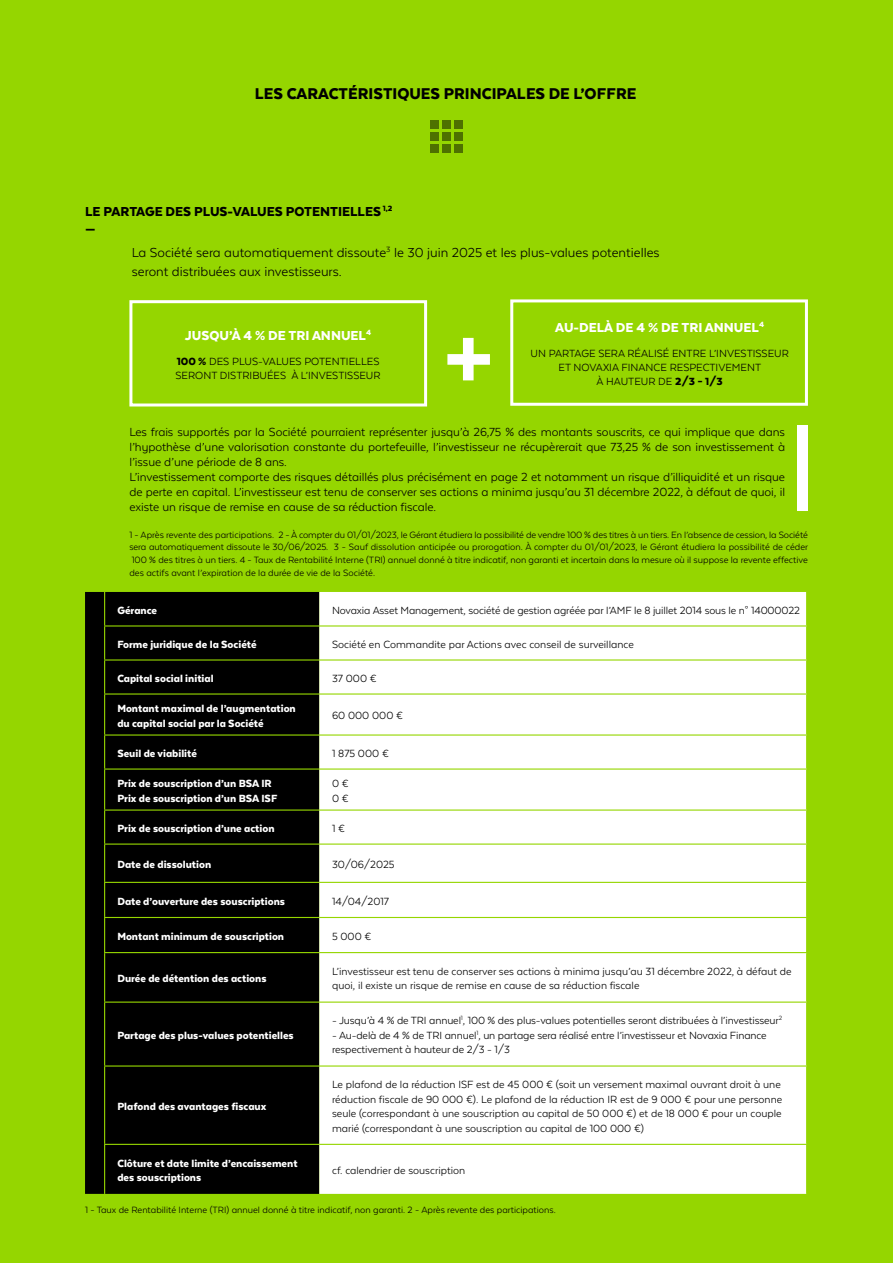
<style>
.page{position:relative;width:893px;height:1263px;background:#95d600}
.page>*{position:absolute;margin:0;border:0;box-sizing:border-box;transform-origin:0 0}
.t1{font:900 18px "Texta Alt";color:#000}
.t2{font:15px/19.5px "Texta Alt";color:#000}
.t3{font:900 15px "Texta Alt";color:#fff}
.t4{font:900 15px/18px "Texta Alt";color:#000}
.t5{font:13.5px/15px "Texta Alt";letter-spacing:-.005em;color:#000}
.t6{font:12px/14.4px "Texta Alt";color:#000}
.t7{font:900 12px/14.4px "Texta Alt";color:#fff}
.t8{font:10.5px/12.6px "Texta Alt";color:#000;text-align:justify}
.s1{font-weight:900}
</style>
<div class="page">
<div style="left:129px;top:300px;width:298px;height:106px;border:3px solid #fff"></div>
<div style="left:510px;top:299px;width:298px;height:107px;border:3px solid #fff"></div>
<div style="left:454px;top:120px;width:9px;height:9px;background:#4e7100"></div>
<div style="left:454px;top:132px;width:9px;height:9px;background:#4e7100"></div>
<div style="left:454px;top:144px;width:9px;height:9px;background:#4e7100"></div>
<div style="left:442px;top:120px;width:9px;height:9px;background:#4e7100"></div>
<div style="left:442px;top:132px;width:9px;height:9px;background:#4e7100"></div>
<div style="left:442px;top:144px;width:9px;height:9px;background:#4e7100"></div>
<div style="left:430px;top:120px;width:9px;height:9px;background:#4e7100"></div>
<div style="left:430px;top:132px;width:9px;height:9px;background:#4e7100"></div>
<div style="left:430px;top:144px;width:9px;height:9px;background:#4e7100"></div>
<div style="left:85px;top:592px;width:234px;height:602px;background:#000"></div>
<div style="left:319px;top:592px;width:487px;height:602px;background:#fff"></div>
<hr style="left:104px;top:592px;width:1px;height:33px;background:#95d600">
<hr style="left:104px;top:626px;width:1px;height:33px;background:#95d600">
<hr style="left:104px;top:660px;width:1px;height:33px;background:#95d600">
<hr style="left:104px;top:695px;width:1px;height:39px;background:#95d600">
<hr style="left:104px;top:625px;width:215px;height:1px;background:#95d600">
<hr style="left:104px;top:659px;width:215px;height:1px;background:#95d600">
<hr style="left:104px;top:693px;width:215px;height:2px;background:#95d600">
<hr style="left:319px;top:625px;width:488px;height:1px;background:#95d600">
<hr style="left:319px;top:659px;width:488px;height:1px;background:#95d600">
<hr style="left:319px;top:693px;width:488px;height:2px;background:#95d600">
<hr style="left:104px;top:736px;width:1px;height:32px;background:#95d600">
<hr style="left:104px;top:734px;width:215px;height:2px;background:#95d600">
<hr style="left:319px;top:734px;width:488px;height:2px;background:#95d600">
<hr style="left:104px;top:770px;width:1px;height:39px;background:#95d600">
<hr style="left:104px;top:768px;width:215px;height:2px;background:#95d600">
<hr style="left:319px;top:768px;width:488px;height:2px;background:#95d600">
<hr style="left:104px;top:811px;width:1px;height:32px;background:#95d600">
<hr style="left:104px;top:809px;width:215px;height:2px;background:#95d600">
<hr style="left:319px;top:809px;width:488px;height:2px;background:#95d600">
<hr style="left:104px;top:845px;width:1px;height:37px;background:#95d600">
<hr style="left:104px;top:843px;width:215px;height:2px;background:#95d600">
<hr style="left:319px;top:843px;width:488px;height:2px;background:#95d600">
<hr style="left:104px;top:883px;width:1px;height:34px;background:#95d600">
<hr style="left:104px;top:882px;width:215px;height:1px;background:#95d600">
<hr style="left:319px;top:882px;width:488px;height:1px;background:#95d600">
<hr style="left:104px;top:918px;width:1px;height:34px;background:#95d600">
<hr style="left:104px;top:953px;width:1px;height:48px;background:#95d600">
<hr style="left:104px;top:1003px;width:1px;height:62px;background:#95d600">
<hr style="left:104px;top:1066px;width:1px;height:78px;background:#95d600">
<hr style="left:104px;top:1145px;width:1px;height:49px;background:#95d600">
<hr style="left:104px;top:917px;width:215px;height:1px;background:#95d600">
<hr style="left:104px;top:952px;width:215px;height:1px;background:#95d600">
<hr style="left:104px;top:1001px;width:215px;height:2px;background:#95d600">
<hr style="left:104px;top:1065px;width:215px;height:1px;background:#95d600">
<hr style="left:104px;top:1144px;width:215px;height:1px;background:#95d600">
<hr style="left:319px;top:917px;width:488px;height:1px;background:#95d600">
<hr style="left:319px;top:952px;width:488px;height:1px;background:#95d600">
<hr style="left:319px;top:1001px;width:488px;height:2px;background:#95d600">
<hr style="left:319px;top:1065px;width:488px;height:1px;background:#95d600">
<hr style="left:319px;top:1144px;width:488px;height:1px;background:#95d600">
<svg style="left:447px;top:338px;width:43px;height:42px"></svg>
<div style="left:797px;top:425px;width:11px;height:86px;background:#fff"></div>
<h1 class="t1" style="left:255px;top:85px;width:383px">LES CARACTÉRISTIQUES PRINCIPALES DE L’OFFRE</h1>
<p class="t4" style="left:85px;top:202px;width:309px">LE PARTAGE DES PLUS-VALUES POTENTIELLES <sup>1,2 </sup>—</p>
<p class="t2" style="left:132px;top:242px;width:529px">La Société sera automatiquement dissoute<sup>3</sup> le 30 juin 2025 et les plus-values potentielles seront distribuées aux investisseurs.</p>
<p class="t3" style="left:185px;top:327px;width:188px">JUSQU’À 4 % DE TRI ANNUEL<sup>4</sup></p>
<p class="t6" style="left:176px;top:354px;width:207px"><span class="s1">100 %</span> DES PLUS-VALUES POTENTIELLES<br>SERONT DISTRIBUÉES À L’INVESTISSEUR</p>
<p class="t3" style="left:555px;top:319px;width:210px">AU-DELÀ DE 4 % DE TRI ANNUEL<sup>4</sup></p>
<p class="t6" style="left:531px;top:346px;width:260px;text-align:center">UN PARTAGE SERA RÉALISÉ ENTRE L’INVESTISSEUR<br>ET NOVAXIA FINANCE RESPECTIVEMENT<br>À HAUTEUR DE <span class="s1">2/3 – 1/3</span></p>
<p class="t5" style="left:129px;top:424px;width:657px">Les frais supportés par la Société pourraient représenter jusqu’à 26,75 % des montants souscrits, ce qui implique que dans l’hypothèse d’une valorisation constante du portefeuille, l’investisseur ne récupèrerait que 73,25 % de son investissement à l’issue d’une période de 8 ans.<br>L’investissement comporte des risques détaillés plus précisément en page 2 et notamment un risque d’illiquidité et un risque de perte en capital. L’investisseur est tenu de conserver ses actions a minima jusqu’au 31 décembre 2022, à défaut de quoi, il existe un risque de remise en cause de sa réduction fiscale.</p>
<p class="t8" style="left:129px;top:528px;width:680px">1 - Après revente des participations. 2 - À compter du 01/01/2023, le Gérant étudiera la possibilité de vendre 100 % des titres à un tiers. En l’absence de cession, la Société sera automatiquement dissoute le 30/06/2025. 3 - Sauf dissolution anticipée ou prorogation. À compter du 01/01/2023, le Gérant étudiera la possibilité de céder 100 % des titres à un tiers. 4 - Taux de Rentabilité Interne (TRI) annuel donné à titre indicatif, non garanti et incertain dans la mesure où il suppose la revente effective des actifs avant l’expiration de la durée de vie de la Société.</p>
<p class="t7" style="left:117px;top:603px;width:41px">Gérance</p>
<p class="t6" style="left:332px;top:603px;width:470px">Novaxia Asset Management, société de gestion agréée par l’AMF le 8 juillet 2014 sous le n° 14000022</p>
<p class="t7" style="left:117px;top:637px;width:141px">Forme juridique de la Société</p>
<p class="t6" style="left:332px;top:637px;width:303px">Société en Commandite par Actions avec conseil de surveillance</p>
<p class="t7" style="left:117px;top:671px;width:98px">Capital social initial</p>
<p class="t6" style="left:332px;top:671px;width:46px">37 000 €</p>
<p class="t7" style="left:117px;top:701px;width:180px">Montant maximal de l’augmentation du capital social par la Société</p>
<p class="t6" style="left:332px;top:708px;width:73px">60 000 000 €</p>
<p class="t7" style="left:117px;top:746px;width:81px">Seuil de viabilité</p>
<p class="t6" style="left:332px;top:746px;width:58px">1 875 000 €</p>
<p class="t7" style="left:117px;top:776px;width:162px">Prix de souscription d’un BSA IR<br>Prix de souscription d’un BSA ISF</p>
<p class="t6" style="left:332px;top:776px;width:18px">0 €<br>0 €</p>
<p class="t7" style="left:117px;top:821px;width:159px">Prix de souscription d’une action</p>
<p class="t6" style="left:332px;top:821px;width:15px">1 €</p>
<p class="t7" style="left:117px;top:857px;width:95px">Date de dissolution</p>
<p class="t6" style="left:332px;top:857px;width:64px">30/06/2025</p>
<p class="t7" style="left:117px;top:894px;width:169px">Date d’ouverture des souscriptions</p>
<p class="t6" style="left:332px;top:894px;width:58px">14/04/2017</p>
<p class="t7" style="left:117px;top:929px;width:168px">Montant minimum de souscription</p>
<p class="t6" style="left:332px;top:929px;width:41px">5 000 €</p>
<p class="t7" style="left:117px;top:971px;width:151px">Durée de détention des actions</p>
<p class="t6" style="left:332px;top:964px;width:461px">L’investisseur est tenu de conserver ses actions à minima jusqu’au 31 décembre 2022, à défaut de quoi, il existe un risque de remise en cause de sa réduction fiscale</p>
<p class="t7" style="left:117px;top:1028px;width:178px">Partage des plus-values potentielles</p>
<p class="t7" style="left:117px;top:1099px;width:151px">Plafond des avantages fiscaux</p>
<p class="t6" style="left:332px;top:1013px;width:451px">- Jusqu’à 4 % de TRI annuel<sup>1</sup>, 100 % des plus-values potentielles seront distribuées à l’investisseur<sup>2</sup></p>
<p class="t6" style="left:332px;top:1028px;width:436px">- Au-delà de 4 % de TRI annuel<sup>1</sup>, un partage sera réalisé entre l’investisseur et Novaxia Finance respectivement à hauteur de 2/3 - 1/3</p>
<p class="t6" style="left:332px;top:1077px;width:452px">Le plafond de la réduction ISF est de 45 000 € (soit un versement maximal ouvrant droit à une réduction fiscale de 90 000 €). Le plafond de la réduction IR est de 9 000 € pour une personne seule (correspondant à une souscription au capital de 50 000 €) et de 18 000 € pour un couple marié (correspondant à une souscription au capital de 100 000 €)</p>
<p class="t7" style="left:117px;top:1156px;width:182px">Clôture et date limite d’encaissement des souscriptions</p>
<p class="t6" style="left:332px;top:1163px;width:135px">cf. calendrier de souscription</p>
<p class="t8" style="left:85px;top:1203px;width:472px">1 - Taux de Rentabilité Interne (TRI) annuel donné à titre indicatif, non garanti. 2 - Après revente des participations.</p>
</div>
